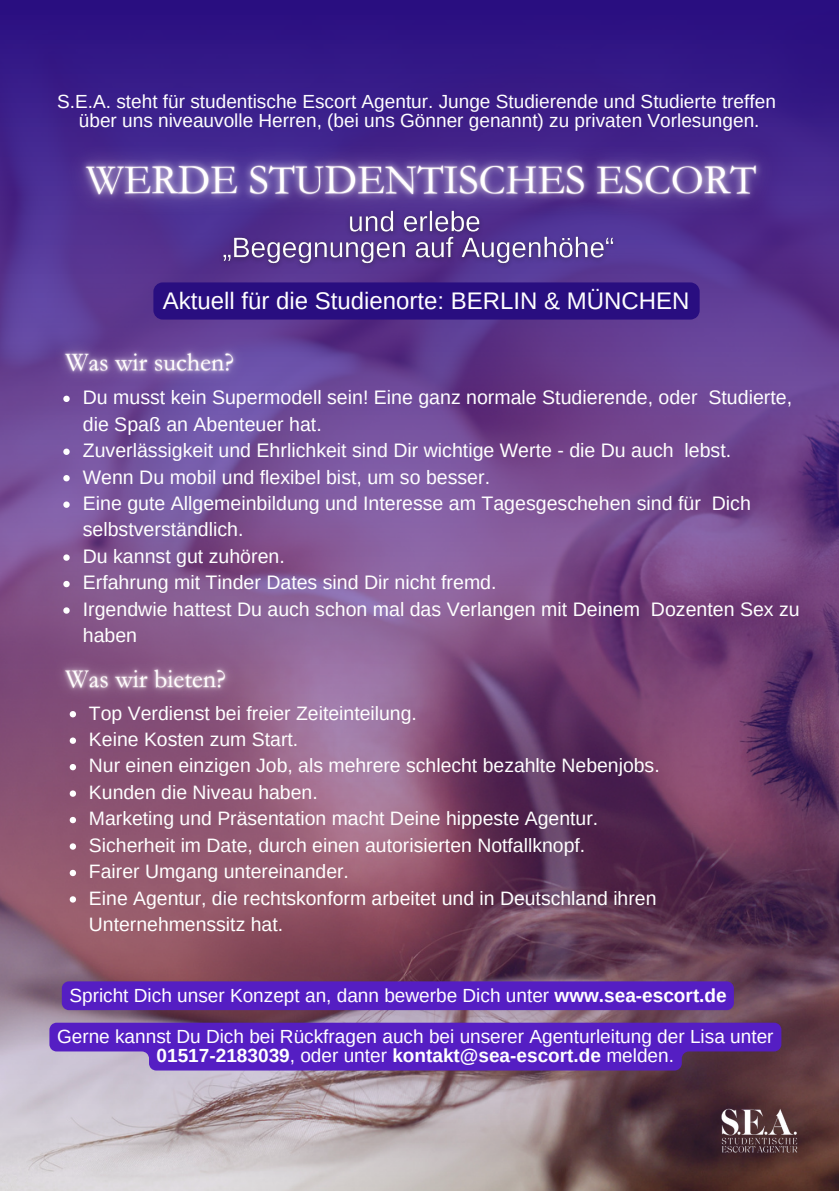
<style>
.page{position:relative;width:839px;height:1191px;background:#fff}
.page>*{position:absolute;margin:0;border:0;box-sizing:border-box;transform-origin:0 0}
.t1{font:24px "Arimo";color:#fff}
.t2{font:19.6px/26.4px "Arimo";color:#fff}
.t3{font:19.4px/26.4px "Arimo";color:#fff}
.t4{font:19px "Arimo";color:#fff}
.t5{font:700 19px "Arimo";color:#fff}
.s1{font-weight:700}
.s2{font-weight:400}
</style>
<div class="page">
<img style="left:0;top:1px;width:838px;height:1190px">
<img style="left:40px;top:113px;width:771px;height:137px">
<div style="left:153px;top:282px;width:546px;height:38px;background:#290e80"></div>
<img style="left:213px;top:203px;width:409px;height:71px">
<img style="left:693px;top:1086px;width:132px;height:90px">
<img style="left:36px;top:321px;width:227px;height:85px">
<svg style="left:63px;top:396px;width:7px;height:6px"></svg>
<svg style="left:63px;top:449px;width:7px;height:6px"></svg>
<svg style="left:63px;top:475px;width:7px;height:6px"></svg>
<svg style="left:63px;top:502px;width:7px;height:6px"></svg>
<svg style="left:63px;top:554px;width:7px;height:7px"></svg>
<svg style="left:63px;top:581px;width:7px;height:6px"></svg>
<svg style="left:63px;top:607px;width:7px;height:7px"></svg>
<img style="left:36px;top:637px;width:219px;height:85px">
<svg style="left:70px;top:711px;width:6px;height:6px"></svg>
<svg style="left:70px;top:738px;width:6px;height:6px"></svg>
<svg style="left:70px;top:764px;width:6px;height:6px"></svg>
<svg style="left:70px;top:790px;width:6px;height:7px"></svg>
<svg style="left:70px;top:817px;width:6px;height:6px"></svg>
<svg style="left:70px;top:843px;width:6px;height:7px"></svg>
<svg style="left:70px;top:870px;width:6px;height:6px"></svg>
<svg style="left:70px;top:896px;width:6px;height:7px"></svg>
<svg style="left:49px;top:1023px;width:732px;height:48px"></svg>
<div style="left:62px;top:981px;width:671px;height:29px;background:#551ec3;border-radius:7px"></div>
<p class="t4" style="left:57px;top:91px;width:720px">S.E.A. steht für studentische Escort Agentur. Junge Studierende und Studierte treffen</p>
<p class="t4" style="left:79px;top:110px;width:682px">über uns niveauvolle Herren, (bei uns Gönner genannt) zu privaten Vorlesungen.</p>
<p class="t1" style="left:163px;top:288px;width:528px">Aktuell für die Studienorte: BERLIN &amp; MÜNCHEN</p>
<p class="t2" style="left:83px;top:384px;width:710px">Du musst kein Supermodell sein! Eine ganz normale Studierende, oder Studierte, die Spaß an Abenteuer hat.</p>
<p class="t2" style="left:83px;top:437px;width:650px">Zuverlässigkeit und Ehrlichkeit sind Dir wichtige Werte - die Du auch lebst.</p>
<p class="t2" style="left:83px;top:464px;width:409px">Wenn Du mobil und flexibel bist, um so besser.</p>
<p class="t2" style="left:83px;top:490px;width:669px">Eine gute Allgemeinbildung und Interesse am Tagesgeschehen sind für Dich selbstverständlich.</p>
<p class="t2" style="left:83px;top:543px;width:203px">Du kannst gut zuhören.</p>
<p class="t2" style="left:83px;top:569px;width:415px">Erfahrung mit Tinder Dates sind Dir nicht fremd.</p>
<p class="t2" style="left:83px;top:596px;width:718px">Irgendwie hattest Du auch schon mal das Verlangen mit Deinem Dozenten Sex zu haben</p>
<p class="t3" style="left:89px;top:700px;width:329px">Top Verdienst bei freier Zeiteinteilung.</p>
<p class="t3" style="left:89px;top:726px;width:211px">Keine Kosten zum Start.</p>
<p class="t3" style="left:89px;top:753px;width:572px">Nur einen einzigen Job, als mehrere schlecht bezahlte Nebenjobs.</p>
<p class="t3" style="left:89px;top:779px;width:230px">Kunden die Niveau haben.</p>
<p class="t3" style="left:89px;top:805px;width:510px">Marketing und Präsentation macht Deine hippeste Agentur.</p>
<p class="t3" style="left:89px;top:832px;width:497px">Sicherheit im Date, durch einen autorisierten Notfallknopf.</p>
<p class="t3" style="left:89px;top:858px;width:261px">Fairer Umgang untereinander.</p>
<p class="t3" style="left:89px;top:885px;width:569px">Eine Agentur, die rechtskonform arbeitet und in Deutschland ihren<br>Unternehmenssitz hat.</p>
<p class="t4" style="left:69px;top:985px;width:658px">Spricht Dich unser Konzept an, dann bewerbe Dich unter <span class="s1">www.sea-escort.de</span></p>
<p class="t4" style="left:57px;top:1026px;width:718px">Gerne kannst Du Dich bei Rückfragen auch bei unserer Agenturleitung der Lisa unter</p>
<p class="t5" style="left:157px;top:1045px;width:519px">01517-2183039<span class="s2">, oder unter</span> kontakt@sea-escort.de <span class="s2">melden.</span></p>
</div>
